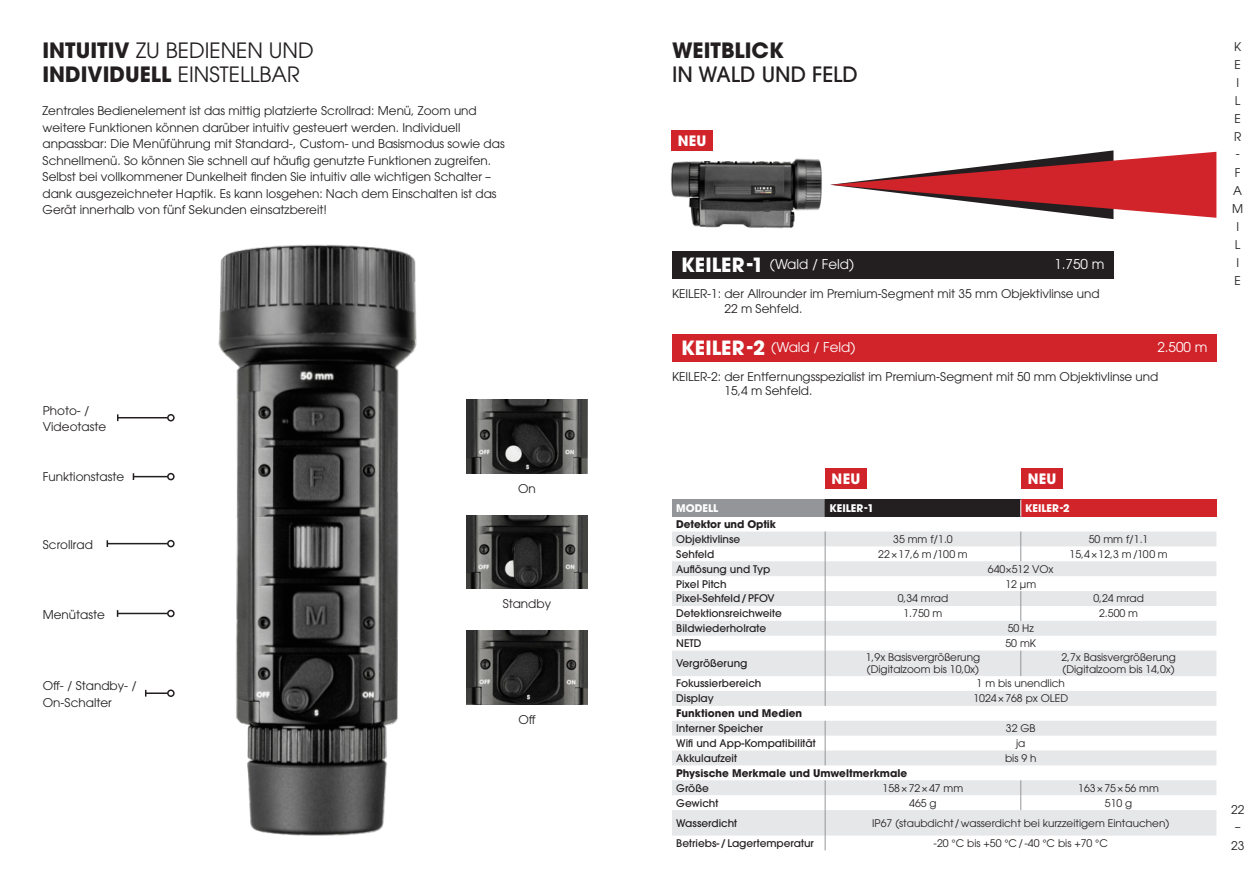
<style>
.page{position:relative;width:1259px;height:893px;background:#fff}
.page>*{position:absolute;margin:0;border:0;box-sizing:border-box;transform-origin:0 0}
.Copy_H2_schwarz_14pt{font:21px/24px "ITC Avant Garde Pro";color:#231f20}
.Copy_H1_linksbündig{font:500 21px/24px "ITC Avant Garde Pro";color:#231f20}
.t1{font:700 14.25px "ITC Avant Garde Pro";letter-spacing:.02em;color:#fff}
.t2{font:13.5px "ITC Avant Garde Pro";color:#fff}
.senkrecht_schwarz_8p{font:12px/16.5px "ITC Avant Garde Pro";color:#231f20}
.t3{font:10.5px/12px "ITC Avant Garde Pro";color:#231f20}
.t4{font:500 10.5px "ITC Avant Garde Pro";color:#231f20}
.t5{font:700 10.5px "ITC Avant Garde Pro";color:#231f20}
.t6{font:700 10.5px "ITC Avant Garde Pro";color:#fff}
.s1{font-weight:700}
.s2{font-weight:700;font-size:19.5px}
</style>
<div class="page">
<img style="left:467px;top:400px;width:120px;height:74px">
<img style="left:467px;top:515px;width:120px;height:74px">
<img style="left:467px;top:630px;width:120px;height:74px">
<img style="left:218px;top:244px;width:199px;height:592px">
<img style="left:671px;top:158px;width:151px;height:71px">
<svg style="left:830px;top:150px;width:386px;height:69px"></svg>
<hr style="left:146px;top:692px;width:22px;height:2px;background:#231f20">
<div style="left:167px;top:689px;width:8px;height:8px;border:2px solid #231f20;border-radius:50%"></div>
<hr style="left:118px;top:613px;width:50px;height:1px;background:#231f20">
<div style="left:167px;top:610px;width:8px;height:7px;border:2px solid #231f20;border-radius:50%"></div>
<hr style="left:107px;top:543px;width:61px;height:1px;background:#231f20">
<div style="left:167px;top:540px;width:8px;height:7px;border:2px solid #231f20;border-radius:50%"></div>
<hr style="left:133px;top:476px;width:35px;height:1px;background:#231f20">
<div style="left:167px;top:473px;width:8px;height:7px;border:2px solid #231f20;border-radius:50%"></div>
<hr style="left:118px;top:417px;width:50px;height:1px;background:#231f20">
<div style="left:167px;top:414px;width:8px;height:7px;border:2px solid #231f20;border-radius:50%"></div>
<div style="left:672px;top:500px;width:153px;height:17px;background:#939598"></div>
<div style="left:825px;top:500px;width:195px;height:17px;background:#231f20"></div>
<div style="left:1020px;top:500px;width:196px;height:17px;background:#d1232a"></div>
<svg style="left:672px;top:531px;width:544px;height:305px;fill:#e6e7e9"></svg>
<svg style="left:825px;top:531px;width:1px;height:175px"></svg>
<svg style="left:825px;top:721px;width:1px;height:44px"></svg>
<svg style="left:1020px;top:780px;width:1px;height:30px"></svg>
<svg style="left:825px;top:780px;width:1px;height:70px"></svg>
<svg style="left:1020px;top:531px;width:1px;height:30px"></svg>
<svg style="left:1020px;top:591px;width:1px;height:30px"></svg>
<svg style="left:1020px;top:651px;width:1px;height:25px"></svg>
<svg style="left:1020px;top:500px;width:1px;height:17px"></svg>
<div style="left:1021px;top:468px;width:42px;height:21px;background:#d1232a"></div>
<div style="left:825px;top:468px;width:42px;height:21px;background:#d1232a"></div>
<div style="left:672px;top:252px;width:441px;height:27px;background:#231f20"></div>
<div style="left:672px;top:334px;width:544px;height:28px;background:#d1232a"></div>
<div style="left:671px;top:131px;width:42px;height:20px;background:#d1232a"></div>
<p class="Copy_H2_schwarz_14pt" style="left:43px;top:38px;width:273px"><span class="s1">INTUITIV</span> ZU BEDIENEN UND<br><span class="s1">INDIVIDUELL</span> EINSTELLBAR</p>
<p class="senkrecht_schwarz_8p" style="left:43px;top:102px;width:464px">Zentrales Bedienelement ist das mittig platzierte Scrollrad: Menü, Zoom und weitere Funktionen können darüber intuitiv gesteuert werden. Individuell anpassbar: Die Menüführung mit Standard-, Custom- und Basismodus sowie das Schnellmenü. So können Sie schnell auf häufig genutzte Funktionen zugreifen.<br>Selbst bei vollkommener Dunkelheit finden Sie intuitiv alle wichtigen Schalter – dank ausgezeichneter Haptik. Es kann losgehen: Nach dem Einschalten ist das Gerät innerhalb von fünf Sekunden einsatzbereit!</p>
<p class="senkrecht_schwarz_8p" style="left:43px;top:402px;width:65px">Photo- /<br>Videotaste</p>
<p class="senkrecht_schwarz_8p" style="left:43px;top:468px;width:83px">Funktionstaste</p>
<p class="senkrecht_schwarz_8p" style="left:43px;top:536px;width:52px">Scrollrad</p>
<p class="senkrecht_schwarz_8p" style="left:43px;top:606px;width:64px">Menütaste</p>
<p class="senkrecht_schwarz_8p" style="left:43px;top:678px;width:95px">Off- / Standby- /<br>On-Schalter</p>
<p class="senkrecht_schwarz_8p" style="left:518px;top:480px;width:19px">On</p>
<p class="senkrecht_schwarz_8p" style="left:503px;top:596px;width:50px">Standby</p>
<p class="senkrecht_schwarz_8p" style="left:518px;top:711px;width:19px">Off</p>
<p class="Copy_H1_linksbündig" style="left:672px;top:38px;width:187px"><span class="s1">WEITBLICK<br></span>IN WALD UND FELD</p>
<p class="senkrecht_schwarz_8p" style="left:1234px;top:39px;width:9px">K</p>
<p class="senkrecht_schwarz_8p" style="left:1234px;top:57px;width:8px">E</p>
<p class="senkrecht_schwarz_8p" style="left:1236px;top:75px;width:4px">I</p>
<p class="senkrecht_schwarz_8p" style="left:1235px;top:93px;width:7px">L</p>
<p class="senkrecht_schwarz_8p" style="left:1234px;top:111px;width:8px">E</p>
<p class="senkrecht_schwarz_8p" style="left:1234px;top:129px;width:9px">R</p>
<p class="senkrecht_schwarz_8p" style="left:1235px;top:147px;width:5px">-</p>
<p class="senkrecht_schwarz_8p" style="left:1234px;top:165px;width:7px">F</p>
<p class="senkrecht_schwarz_8p" style="left:1233px;top:183px;width:10px">A</p>
<p class="senkrecht_schwarz_8p" style="left:1232px;top:201px;width:13px">M</p>
<p class="senkrecht_schwarz_8p" style="left:1236px;top:219px;width:4px">I</p>
<p class="senkrecht_schwarz_8p" style="left:1235px;top:237px;width:7px">L</p>
<p class="senkrecht_schwarz_8p" style="left:1236px;top:255px;width:4px">I</p>
<p class="senkrecht_schwarz_8p" style="left:1234px;top:273px;width:8px">E</p>
<p class="t1" style="left:678px;top:131px;width:30px">NEU</p>
<p class="t2" style="left:681px;top:256px;width:174px"><span class="s2">KEILER-1</span> (Wald / Feld)</p>
<p class="t2" style="left:1054px;top:256px;width:52px">1.750 m</p>
<p class="senkrecht_schwarz_8p" style="left:724px;top:287px;width:377px;line-height:14.4px;text-indent:-52px">KEILER-1: der Allrounder im Premium-Segment mit 35 mm Objektivlinse und<br>22 m Sehfeld.</p>
<p class="t2" style="left:681px;top:339px;width:176px"><span class="s2">KEILER-2</span> (Wald / Feld)</p>
<p class="t2" style="left:1157px;top:339px;width:52px">2.500 m</p>
<p class="senkrecht_schwarz_8p" style="left:724px;top:369px;width:435px;line-height:14.4px;text-indent:-52px">KEILER-2: der Entfernungsspezialist im Premium-Segment mit 50 mm Objektivlinse und<br>15,4 m Sehfeld.</p>
<p class="t1" style="left:831px;top:469px;width:30px">NEU</p>
<p class="t1" style="left:1027px;top:469px;width:30px">NEU</p>
<p class="t6" style="left:676px;top:501px;width:44px">MODELL</p>
<p class="t6" style="left:829px;top:501px;width:46px">KEILER-1</p>
<p class="t6" style="left:1025px;top:501px;width:46px">KEILER-2</p>
<p class="t5" style="left:676px;top:517px;width:101px">Detektor und Optik</p>
<p class="t4" style="left:676px;top:532px;width:65px">Objektivlinse</p>
<p class="t3" style="left:893px;top:533px;width:61px">35 mm f/1.0</p>
<p class="t3" style="left:1088px;top:533px;width:61px">50 mm f/1.1</p>
<p class="t4" style="left:676px;top:547px;width:39px">Sehfeld</p>
<p class="t3" style="left:878px;top:548px;width:91px">22×17,6 m/100 m</p>
<p class="t3" style="left:1069px;top:548px;width:100px">15,4×12,3 m/100 m</p>
<p class="t4" style="left:676px;top:562px;width:96px">Auflösung und Typ</p>
<p class="t3" style="left:988px;top:563px;width:67px">640×512 VOx</p>
<p class="t4" style="left:676px;top:577px;width:52px">Pixel Pitch</p>
<p class="t3" style="left:1005px;top:577px;width:32px">12 μm</p>
<p class="t4" style="left:676px;top:592px;width:100px">Pixel-Sehfeld/PFOV</p>
<p class="t3" style="left:897px;top:592px;width:52px">0,34 mrad</p>
<p class="t3" style="left:1093px;top:592px;width:52px">0,24 mrad</p>
<p class="t4" style="left:676px;top:607px;width:107px">Detektionsreichweite</p>
<p class="t3" style="left:903px;top:607px;width:40px">1.750 m</p>
<p class="t3" style="left:1099px;top:607px;width:40px">2.500 m</p>
<p class="t4" style="left:676px;top:622px;width:91px">Bildwiederholrate</p>
<p class="t3" style="left:1007px;top:622px;width:28px">50 Hz</p>
<p class="t4" style="left:676px;top:636px;width:27px">NETD</p>
<p class="t3" style="left:1005px;top:637px;width:32px">50 mK</p>
<p class="t4" style="left:676px;top:657px;width:73px">Vergrößerung</p>
<p class="t3" style="left:866px;top:651px;width:116px">1,9x Basisvergrößerung (Digitalzoom bis 10,0x)</p>
<p class="t3" style="left:1061px;top:651px;width:116px">2,7x Basisvergrößerung (Digitalzoom bis 14,0x)</p>
<p class="t4" style="left:676px;top:677px;width:87px">Fokussierbereich</p>
<p class="t3" style="left:976px;top:677px;width:90px">1 m bis unendlich</p>
<p class="t4" style="left:676px;top:692px;width:39px">Display</p>
<p class="t3" style="left:973px;top:692px;width:96px">1024×768 px OLED</p>
<p class="t5" style="left:676px;top:706px;width:127px">Funktionen und Medien</p>
<p class="t4" style="left:676px;top:721px;width:88px">Interner Speicher</p>
<p class="t3" style="left:1006px;top:722px;width:31px">32 GB</p>
<p class="t4" style="left:676px;top:736px;width:141px">Wifi und App-Kompatibilität</p>
<p class="t3" style="left:1016px;top:737px;width:11px">ja</p>
<p class="t4" style="left:676px;top:751px;width:62px">Akkulaufzeit</p>
<p class="t3" style="left:1005px;top:752px;width:33px">bis 9 h</p>
<p class="t5" style="left:676px;top:766px;width:232px">Physische Merkmale und Umweltmerkmale</p>
<p class="t4" style="left:676px;top:781px;width:34px">Größe</p>
<p class="t3" style="left:882px;top:782px;width:82px">158×72×47 mm</p>
<p class="t3" style="left:1078px;top:782px;width:82px">163×75×56 mm</p>
<p class="t4" style="left:676px;top:796px;width:43px">Gewicht</p>
<p class="t3" style="left:909px;top:796px;width:29px">465 g</p>
<p class="t3" style="left:1105px;top:796px;width:29px">510 g</p>
<p class="t4" style="left:676px;top:816px;width:62px">Wasserdicht</p>
<p class="t3" style="left:872px;top:817px;width:299px">IP67 (staubdicht /wasserdicht bei kurzzeitigem Eintauchen)</p>
<p class="t4" style="left:676px;top:836px;width:139px">Betriebs- / Lagertemperatur</p>
<p class="t3" style="left:933px;top:837px;width:176px">-20 °C bis +50 °C/ -40 °C bis +70 °C</p>
<p class="senkrecht_schwarz_8p" style="left:1231px;top:801px;width:15px;line-height:18px;text-align:center">22 –<br>23</p>
</div>
